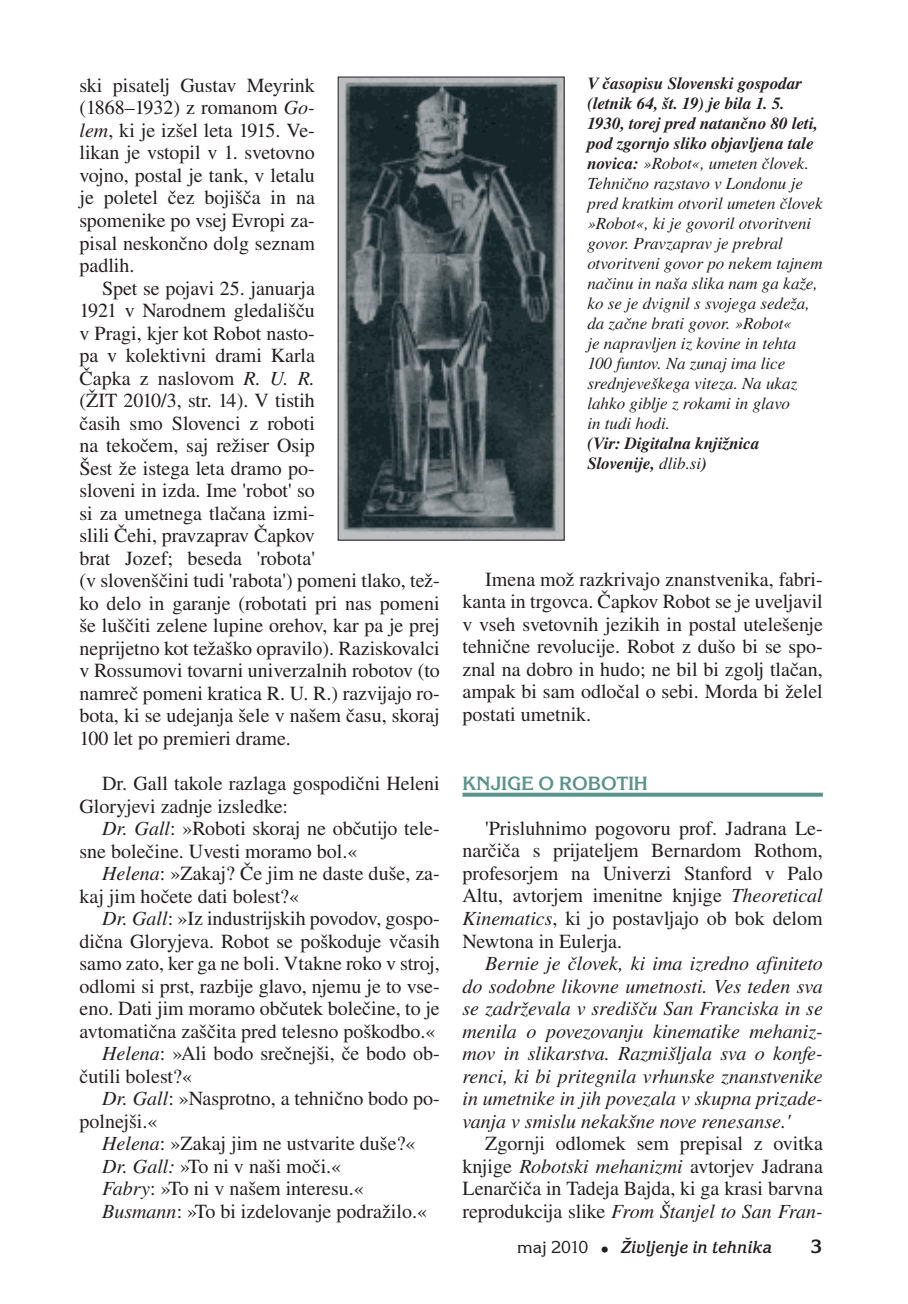
<style>
.page{position:relative;width:908px;height:1304px;background:#fff}
.page>*{position:absolute;margin:0;border:0;box-sizing:border-box;transform-origin:0 0}
.t1{font:20px/22.6px "Nimbus Rom No 9 LCE";color:#231f20;text-align:justify}
.t2{font:italic 20px/22.6px "Nimbus Rom No 9 LCE";color:#231f20;text-align:justify}
.t3{font:700 20px "Korinna Itc TCE";color:#59938a}
.t4{font:700 20px "Korinna Itc TCE";color:#231f20}
.t5{font:italic 700 18px "Korinna Itc TCE";color:#231f20;scale:.95 1}
.t6{font:italic 17px/20px "Nimbus Rom No 9 LCE";color:#231f20}
.t7{font:italic 500 17px/20px "Nimbus Rom No 9 LCE";color:#231f20}
.s1{font-style:italic}
.s2{font-weight:500}
.s3{font-weight:400}
.s4{font-weight:400;font-style:normal}
.s5{font-weight:400;font-style:normal;font-size:22px}
</style>
<div class="page">
<svg style="left:462px;top:793px;width:360px;height:4px"></svg>
<img style="left:339px;top:79px;width:223px;height:460px">
<div style="left:337px;top:77px;width:227px;height:464px;border:1px solid #231f20"></div>
<p class="t1" style="left:79px;top:74px;width:237px">ski pisatelj Gustav Meyrink (1868–1932) z romanom <span class="s1">Go&shy;lem</span>, ki je izšel leta 1915. Ve&shy;likan je vstopil v 1. svetovno vojno, postal je tank, v letalu je poletel čez bojišča in na spomenike po vsej Evropi za&shy;pisal neskončno dolg seznam padlih.</p>
<p class="t1" style="left:79px;top:277px;width:362px;text-align:left;text-indent:23px">Spet se pojavi 25. januarja<br>1921 v Narodnem gledališču<br>v Pragi, kjer kot Robot nasto-<br>pa v kolektivni drami Karla<br>Čapka z naslovom <span class="s1">R. U. R.<br></span>(ŽIT 2010/3, str. 14). V tistih<br>časih smo Slovenci z roboti<br>na tekočem, saj režiser Osip<br>Šest že istega leta dramo po-<br>sloveni in izda. Ime 'robot' so<br>si za umetnega tlačana izmi-<br>slili Čehi, pravzaprav Čapkov<br>brat Jozef; beseda 'robota'<br>(v slovenščini tudi 'rabota') pomeni tlako, tež&shy;ko delo in garanje (robotati pri nas pomeni še luščiti zelene lupine orehov, kar pa je prej neprijetno kot težaško opravilo). Raziskovalci v Rossumovi tovarni univerzalnih robotov (to namreč pomeni kratica R. U. R.) razvijajo ro&shy;bota, ki se udejanja šele v našem času, skoraj 100 let po premieri drame.</p>
<p class="t1" style="left:79px;top:772px;width:362px;text-indent:23px">Dr. Gall takole razlaga gospodični Heleni<br>Gloryjevi zadnje izsledke:</p>
<p class="t1" style="left:79px;top:817px;width:361px;text-indent:23px"><span class="s1">Dr. Gall</span>: »Roboti skoraj ne občutijo tele&shy;sne bolečine. Uvesti moramo bol.«</p>
<p class="t1" style="left:79px;top:862px;width:361px;text-indent:23px"><span class="s1">Helena</span>: »Zakaj? Če jim ne daste duše, za&shy;kaj jim hočete dati bolest?«</p>
<p class="t1" style="left:102px;top:907px;width:339px"><span class="s1">Dr. Gall</span>: »Iz industrijskih povodov, gospo-</p>
<p class="t1" style="left:79px;top:930px;width:362px">dična Gloryjeva. Robot se poškoduje včasih</p>
<p class="t1" style="left:79px;top:952px;width:362px">samo zato, ker ga ne boli. Vtakne roko v stroj,</p>
<p class="t1" style="left:79px;top:975px;width:361px">odlomi si prst, razbije glavo, njemu je to vse-</p>
<p class="t1" style="left:79px;top:997px;width:362px">eno. Dati jim moramo občutek bolečine, to je</p>
<p class="t1" style="left:79px;top:1020px;width:357px">avtomatična zaščita pred telesno poškodbo.«</p>
<p class="t1" style="left:102px;top:1043px;width:339px"><span class="s1">Helena</span>: »Ali bodo srečnejši, če bodo ob-</p>
<p class="t1" style="left:79px;top:1065px;width:114px">čutili bolest?«</p>
<p class="t1" style="left:102px;top:1088px;width:339px"><span class="s1">Dr. Gall</span>: »Nasprotno, a tehnično bodo po-</p>
<p class="t1" style="left:79px;top:1110px;width:79px">polnejši.«</p>
<p class="t1" style="left:102px;top:1133px;width:315px"><span class="s1">Helena</span>: »Zakaj jim ne ustvarite duše?«</p>
<p class="t1" style="left:102px;top:1155px;width:240px"><span class="s1">Dr. Gall:</span> »To ni v naši moči.«</p>
<p class="t1" style="left:102px;top:1178px;width:263px"><span class="s1">Fabry</span>: »To ni v našem interesu.«</p>
<p class="t1" style="left:102px;top:1200px;width:326px"><span class="s1">Busmann</span>: »To bi izdelovanje podražilo.«</p>
<p class="t6" style="left:587px;top:74px;width:237px"><span class="s2">V časopisu Slovenski gospodar (letnik 64, št. 19) je bila 1. 5.<br>1930, torej pred natančno 80 leti, pod zgornjo sliko objavljena tale novica:</span> »Robot«, umeten človek.<br>Tehnično razstavo v Londonu je pred kratkim otvoril umeten človek »Robot«, ki je govoril otvoritveni govor. Pravzaprav je prebral otvoritveni govor po nekem tajnem načinu in naša slika nam ga kaže, ko se je dvignil s svojega sedeža, da začne brati govor. »Robot«<br>je napravljen iz kovine in tehta<br>100 funtov. Na zunaj ima lice srednjeveškega viteza. Na ukaz lahko giblje z rokami in glavo<br>in tudi hodi.</p>
<p class="t7" style="left:587px;top:434px;width:174px">(Vir: Digitalna knjižnica<br>Slovenije, <span class="s3">dlib.si</span>)</p>
<p class="t1" style="left:462px;top:568px;width:362px;text-indent:23px">Imena mož razkrivajo znanstvenika, fabri&shy;kanta in trgovca. Čapkov Robot se je uveljavil v vseh svetovnih jezikih in postal utelešenje tehnične revolucije. Robot z dušo bi se spo&shy;znal na dobro in hudo; ne bil bi zgolj tlačan, ampak bi sam odločal o sebi. Morda bi želel postati umetnik.</p>
<p class="t3" style="left:462px;top:772px;width:187px">KNJIGE O ROBOTIH</p>
<p class="t1" style="left:462px;top:817px;width:362px;text-indent:23px">'Prisluhnimo pogovoru prof. Jadrana Le&shy;narčiča s prijateljem Bernardom Rothom, profesorjem na Univerzi Stanford v Palo Altu, avtorjem imenitne knjige <span class="s1">Theoretical Kinematics</span>, ki jo postavljajo ob bok delom Newtona in Eulerja.</p>
<p class="t2" style="left:462px;top:952px;width:362px;text-indent:23px">Bernie je človek, ki ima izredno afiniteto do sodobne likovne umetnosti. Ves teden sva se zadrževala v središču San Franciska in se menila o povezovanju kinematike mehaniz&shy;mov in slikarstva. Razmišljala sva o konfe&shy;renci, ki bi pritegnila vrhunske znanstvenike in umetnike in jih povezala v skupna prizade&shy;vanja v smislu nekakšne nove renesanse.'</p>
<p class="t1" style="left:462px;top:1132px;width:362px;text-indent:23px">Zgornji odlomek sem prepisal z ovitka knjige <span class="s1">Robotski mehanizmi</span> avtorjev Jadrana Lenarčiča in Tadeja Bajda, ki ga krasi barvna reprodukcija slike <span class="s1">From Štanjel to San Fran-</span></p>
<p class="t5" style="left:517px;top:1236px;width:270px"><span class="s4">maj 2010</span> <span class="s5">•</span> Življenje in tehnika</p>
<p class="t4" style="left:810px;top:1235px;width:13px">3</p>
</div>
